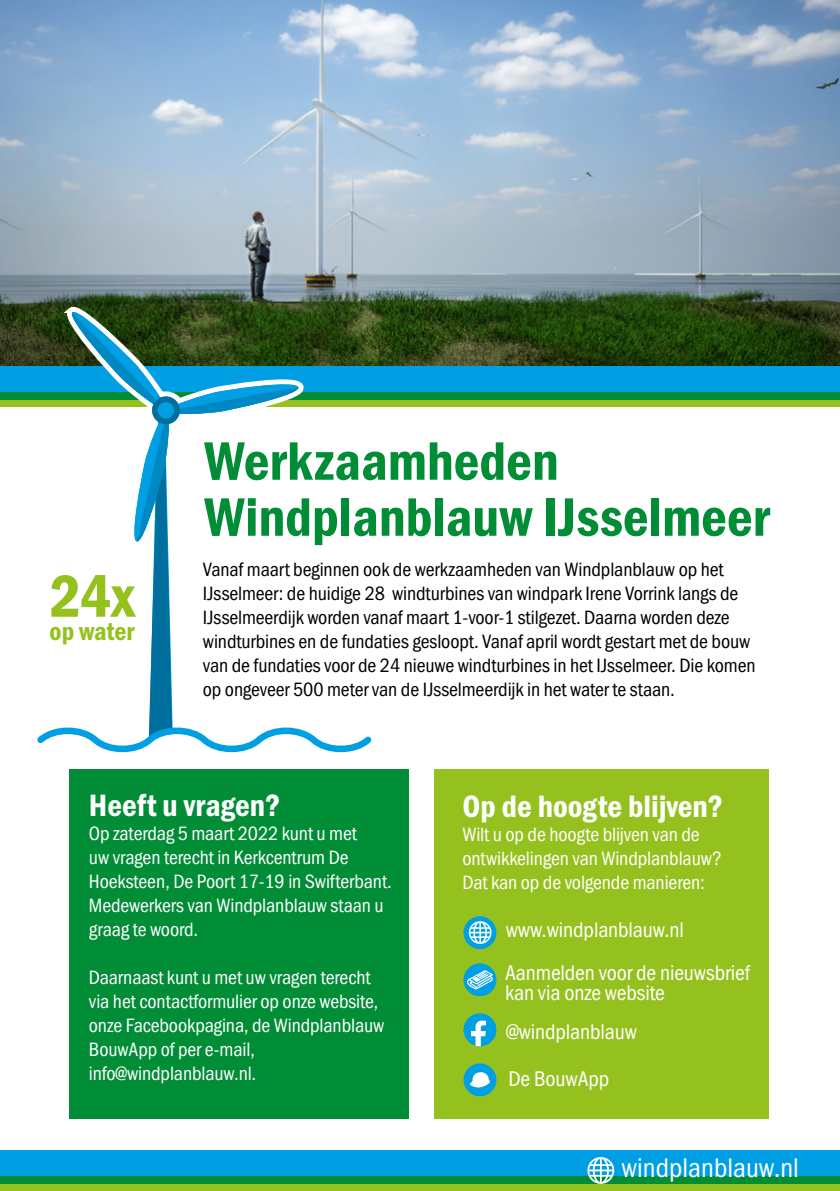
<style>
.page{position:relative;width:840px;height:1191px;background:#fff}
.page>*{position:absolute;margin:0;border:0;box-sizing:border-box;transform-origin:0 0}
.t1{font:61.6px "Franklin Gothic URW Con Dem";color:#95c11f}
.t2{font:56px/56px "Franklin Gothic URW Con Dem";color:#008d36}
.t3{font:32px "Franklin Gothic URW Con Dem";color:#fff}
.t4{font:28px "Franklin Gothic URW Cond";color:#fff}
.t5{font:26.2px "Franklin Gothic URW Con Dem";color:#95c11f}
.t6{font:22px/20px "Franklin Gothic URW Cond";letter-spacing:-.005em;color:#fff}
.t7{font:20px/24px "Franklin Gothic URW Cond";letter-spacing:-.005em;color:#000}
.t8{font:20px/24px "Franklin Gothic URW Cond";letter-spacing:-.005em;color:#fff}
</style>
<div class="page">
<img style="left:0;top:0;width:839px;height:366px">
<div style="left:0;top:366px;width:839px;height:26px;background:#009fe3"></div>
<div style="left:0;top:392px;width:839px;height:9px;background:#008d36"></div>
<div style="left:0;top:401px;width:839px;height:6px;background:#95c11f"></div>
<div style="left:434px;top:769px;width:334px;height:350px;background:#95c11f"></div>
<div style="left:69px;top:769px;width:339px;height:350px;background:#008d36"></div>
<div style="left:463px;top:916px;width:33px;height:33px;background:#009fe3;border-radius:50%"></div>
<svg style="left:468px;top:921px;width:23px;height:23px"></svg>
<div style="left:463px;top:1063px;width:33px;height:33px;background:#009fe3;border-radius:50%"></div>
<svg style="left:470px;top:1072px;width:20px;height:15px"></svg>
<div style="left:463px;top:963px;width:33px;height:33px;background:#009fe3;border-radius:50%"></div>
<svg style="left:466px;top:970px;width:27px;height:19px"></svg>
<div style="left:463px;top:1013px;width:33px;height:33px;background:#009fe3;border-radius:50%"></div>
<svg style="left:471px;top:1020px;width:15px;height:26px"></svg>
<svg style="left:31px;top:307px;width:346px;height:446px"></svg>
<div style="left:0;top:1149px;width:839px;height:27px;background:#009fe3"></div>
<div style="left:0;top:1176px;width:839px;height:8px;background:#008d36"></div>
<div style="left:0;top:1184px;width:839px;height:7px;background:#95c11f"></div>
<svg style="left:587px;top:1157px;width:27px;height:26px"></svg>
<h1 class="t1" style="left:50px;top:555px;width:86px">24x</h1>
<h3 class="t5" style="left:50px;top:614px;width:86px">op water</h3>
<h2 class="t2" style="left:204px;top:431px;width:566px">Werkzaamheden<br>Windplanblauw IJsselmeer</h2>
<p class="t7" style="left:203px;top:556px;width:554px">Vanaf maart beginnen ook de werkzaamheden van Windplanblauw op het IJsselmeer: de huidige 28 windturbines van windpark Irene Vorrink langs de IJsselmeerdijk worden vanaf maart 1-voor-1 stilgezet. Daarna worden deze windturbines en de fundaties gesloopt. Vanaf april wordt gestart met de bouw van de fundaties voor de 24 nieuwe windturbines in het IJsselmeer. Die komen op ongeveer 500 meter van de IJsselmeerdijk in het water te staan.</p>
<h3 class="t3" style="left:89px;top:784px;width:193px">Heeft u vragen?</h3>
<p class="t8" style="left:89px;top:820px;width:304px">Op zaterdag 5 maart 2022 kunt u met<br>uw vragen terecht in Kerkcentrum De Hoeksteen, De Poort 17-19 in Swifterbant.<br>Medewerkers van Windplanblauw staan u graag te woord.</p>
<p class="t8" style="left:89px;top:964px;width:297px">Daarnaast kunt u met uw vragen terecht via het contactformulier op onze website, onze Facebookpagina, de Windplanblauw BouwApp of per e-mail, info@windplanblauw.nl.</p>
<h3 class="t3" style="left:462px;top:784px;width:262px">Op de hoogte blijven?</h3>
<p class="t8" style="left:462px;top:820px;width:261px">Wilt u op de hoogte blijven van de ontwikkelingen van Windplanblauw?<br>Dat kan op de volgende manieren:</p>
<p class="t6" style="left:505px;top:918px;width:180px">www.windplanblauw.nl</p>
<p class="t6" style="left:505px;top:961px;width:246px">Aanmelden voor de nieuwsbrief kan via onze website</p>
<p class="t6" style="left:506px;top:1020px;width:133px">@windplanblauw</p>
<p class="t6" style="left:508px;top:1067px;width:102px">De BouwApp</p>
<h3 class="t4" style="left:621px;top:1147px;width:179px">windplanblauw.nl</h3>
</div>
